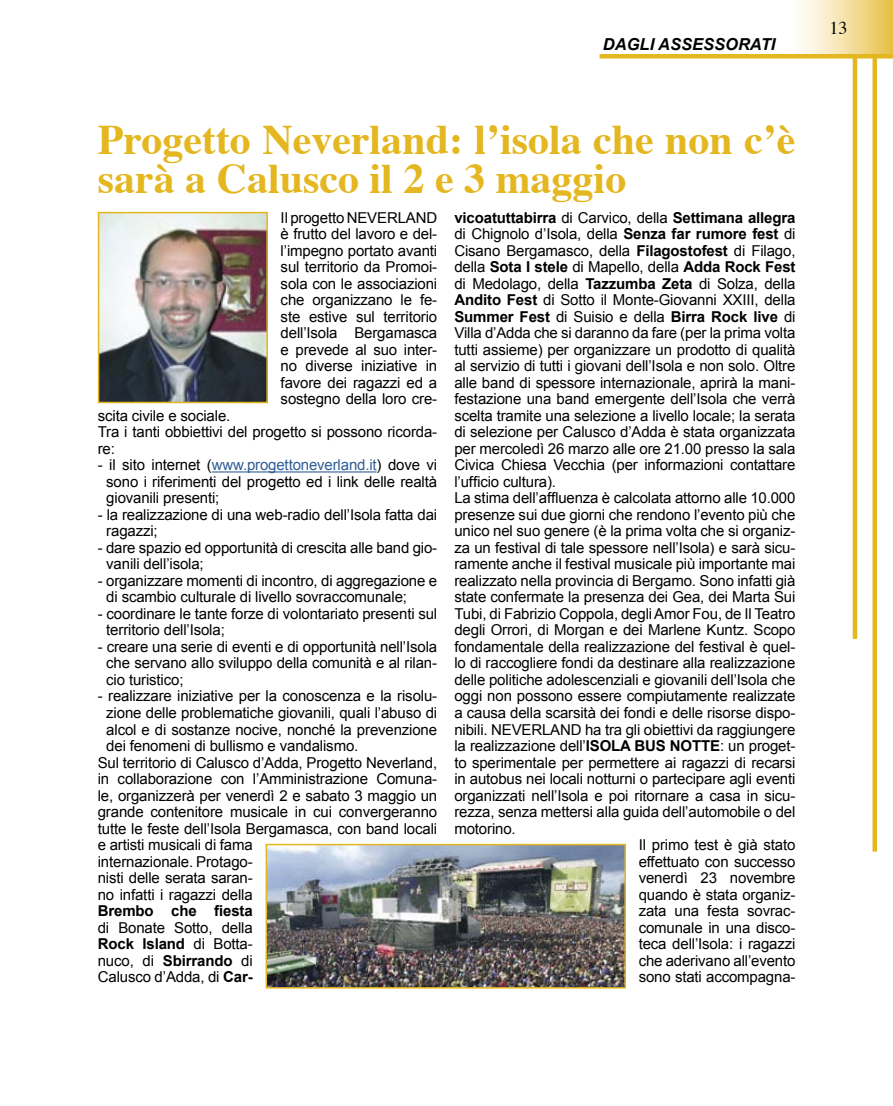
<style>
.page{position:relative;width:893px;height:1106px;background:#fff}
.page>*{position:absolute;margin:0;border:0;box-sizing:border-box;transform-origin:0 0}
.t1{font:700 42px/39px "Times";color:#e4b720}
.t2{font:18px "Times";color:#000}
.t3{font:italic 700 16.5px "Arial";color:#000}
.t4{font:15px/16.5px "Arial";letter-spacing:-.01em;color:#000}
.t5{font:700 15px "Arial";letter-spacing:-.01em;color:#000}
.s1{color:#2f5e95}
.s2{font-weight:700}
.s3{font-weight:400}
</style>
<div class="page">
<div style="left:872px;top:1px;width:5px;height:850px;background:#e4b720"></div>
<hr style="left:853px;top:1px;width:4px;height:638px;background:#e4b720">
<div style="left:784px;top:0;width:109px;height:54px;background:linear-gradient(to right,#fff,#e9c34e)"></div>
<hr style="left:600px;top:54px;width:293px;height:4px;background:#e4b720">
<hr style="left:212px;top:471px;width:165px;height:1px;background:#2f5e95">
<img style="left:101px;top:215px;width:164px;height:185px">
<div style="left:98px;top:212px;width:170px;height:191px;border:2px solid #e4b720"></div>
<img style="left:269px;top:846px;width:354px;height:139px">
<div style="left:266px;top:843px;width:360px;height:145px;border:2px solid #e4b720"></div>
<p class="t3" style="left:603px;top:35px;width:174px">DAGLI ASSESSORATI</p>
<h1 class="t1" style="left:98px;top:122px;width:699px">Progetto Neverland: l’isola che non c’è sarà a Calusco il 2 e 3 maggio</h1>
<p class="t4" style="left:281px;top:209px;width:158px;text-align:justify">Il progetto NEVERLAND è frutto del lavoro e del&shy;l’impegno portato avanti sul territorio da Promoi&shy;sola con le associazioni che organizzano le fe&shy;ste estive sul territorio dell’Isola Bergamasca e prevede al suo inter&shy;no diverse iniziative in favore dei ragazzi ed a sostegno della loro cre-</p>
<p class="t4" style="left:98px;top:407px;width:341px">scita civile e sociale.<br>Tra i tanti obbiettivi del progetto si possono ricorda&shy;re:</p>
<p class="t4" style="left:106px;top:457px;width:332px;text-align:justify;text-indent:-9px">- il sito internet (<span class="s1">www.progettoneverland.it</span>) dove vi sono i riferimenti del progetto ed i link delle realtà giovanili presenti;</p>
<p class="t4" style="left:106px;top:506px;width:332px;text-indent:-9px">- la realizzazione di una web-radio dell’Isola fatta dai ragazzi;</p>
<p class="t4" style="left:106px;top:539px;width:332px;text-indent:-9px">- dare spazio ed opportunità di crescita alle band gio&shy;vanili dell’isola;</p>
<p class="t4" style="left:106px;top:572px;width:332px;text-indent:-9px">- organizzare momenti di incontro, di aggregazione e di scambio culturale di livello sovraccomunale;</p>
<p class="t4" style="left:106px;top:605px;width:332px;text-indent:-9px">- coordinare le tante forze di volontariato presenti sul territorio dell’Isola;</p>
<p class="t4" style="left:106px;top:638px;width:332px;text-align:justify;text-indent:-9px">- creare una serie di eventi e di opportunità nell’Isola che servano allo sviluppo della comunità e al rilan&shy;cio turistico;</p>
<p class="t4" style="left:98px;top:688px;width:341px">- realizzare iniziative per la conoscenza e la risolu-</p>
<p class="t4" style="left:106px;top:704px;width:332px">zione delle problematiche giovanili, quali l’abuso di</p>
<p class="t4" style="left:106px;top:721px;width:332px">alcol e di sostanze nocive, nonché la prevenzione</p>
<p class="t4" style="left:106px;top:737px;width:254px">dei fenomeni di bullismo e vandalismo.</p>
<p class="t4" style="left:98px;top:754px;width:341px">Sul territorio di Calusco d’Adda, Progetto Neverland,</p>
<p class="t4" style="left:98px;top:770px;width:341px">in collaborazione con l’Amministrazione Comuna-</p>
<p class="t4" style="left:98px;top:787px;width:341px">le, organizzerà per venerdì 2 e sabato 3 maggio un</p>
<p class="t4" style="left:98px;top:803px;width:341px">grande contenitore musicale in cui convergeranno</p>
<p class="t4" style="left:98px;top:820px;width:341px">tutte le feste dell’Isola Bergamasca, con band locali</p>
<p class="t4" style="left:98px;top:836px;width:156px">e artisti musicali di fama</p>
<p class="t4" style="left:98px;top:853px;width:156px">internazionale. Protago-</p>
<p class="t4" style="left:98px;top:869px;width:156px">nisti delle serata saran-</p>
<p class="t4" style="left:98px;top:886px;width:156px">no infatti i ragazzi della</p>
<p class="t5" style="left:98px;top:902px;width:156px">Brembo che fiesta</p>
<p class="t4" style="left:98px;top:919px;width:156px;text-align:justify">di Bonate Sotto, della <span class="s2">Rock Island</span> di Botta&shy;nuco, di <span class="s2">Sbirrando</span> di Calusco d’Adda, di <span class="s2">Car-</span></p>
<p class="t5" style="left:454px;top:209px;width:343px">vicoatuttabirra <span class="s3">di Carvico, della</span> Settimana allegra</p>
<p class="t4" style="left:454px;top:226px;width:343px">di Chignolo d’Isola, della <span class="s2">Senza far rumore fest</span> di</p>
<p class="t4" style="left:454px;top:242px;width:343px">Cisano Bergamasco, della <span class="s2">Filagostofest</span> di Filago,</p>
<p class="t5" style="left:454px;top:258px;width:343px"><span class="s3">della</span> Sota I stele <span class="s3">di Mapello, della</span> Adda Rock Fest</p>
<p class="t4" style="left:454px;top:275px;width:343px">di Medolago, della <span class="s2">Tazzumba Zeta</span> di Solza, della</p>
<p class="t4" style="left:454px;top:292px;width:343px"><span class="s2">Andito Fest</span> di Sotto il Monte-Giovanni XXIII, della</p>
<p class="t5" style="left:454px;top:308px;width:343px">Summer Fest <span class="s3">di Suisio e della</span> Birra Rock live <span class="s3">di</span></p>
<p class="t4" style="left:454px;top:325px;width:342px">Villa d’Adda che si daranno da fare (per la prima volta</p>
<p class="t4" style="left:454px;top:341px;width:343px">tutti assieme) per organizzare un prodotto di qualità</p>
<p class="t4" style="left:454px;top:358px;width:342px">al servizio di tutti i giovani dell’Isola e non solo. Oltre</p>
<p class="t4" style="left:454px;top:374px;width:343px">alle band di spessore internazionale, aprirà la mani-</p>
<p class="t4" style="left:454px;top:391px;width:343px">festazione una band emergente dell’Isola che verrà</p>
<p class="t4" style="left:454px;top:407px;width:343px">scelta tramite una selezione a livello locale; la serata</p>
<p class="t4" style="left:454px;top:424px;width:343px">di selezione per Calusco d’Adda è stata organizzata</p>
<p class="t4" style="left:454px;top:440px;width:343px">per mercoledì 26 marzo alle ore 21.00 presso la sala</p>
<p class="t4" style="left:454px;top:457px;width:343px">Civica Chiesa Vecchia (per informazioni contattare</p>
<p class="t4" style="left:454px;top:473px;width:103px">l’ufficio cultura).</p>
<p class="t4" style="left:454px;top:490px;width:343px">La stima dell’affluenza è calcolata attorno alle 10.000</p>
<p class="t4" style="left:454px;top:506px;width:342px">presenze sui due giorni che rendono l’evento più che</p>
<p class="t4" style="left:454px;top:523px;width:343px">unico nel suo genere (è la prima volta che si organiz-</p>
<p class="t4" style="left:454px;top:539px;width:343px">za un festival di tale spessore nell’Isola) e sarà sicu-</p>
<p class="t4" style="left:454px;top:556px;width:343px">ramente anche il festival musicale più importante mai</p>
<p class="t4" style="left:454px;top:572px;width:342px">realizzato nella provincia di Bergamo. Sono infatti già</p>
<p class="t4" style="left:454px;top:589px;width:343px">state confermate la presenza dei Gea, dei Marta Sui</p>
<p class="t4" style="left:454px;top:605px;width:343px">Tubi, di Fabrizio Coppola, degli Amor Fou, de Il Teatro</p>
<p class="t4" style="left:454px;top:622px;width:342px">degli Orrori, di Morgan e dei Marlene Kuntz. Scopo</p>
<p class="t4" style="left:454px;top:638px;width:343px">fondamentale della realizzazione del festival è quel-</p>
<p class="t4" style="left:454px;top:655px;width:343px">lo di raccogliere fondi da destinare alla realizzazione</p>
<p class="t4" style="left:454px;top:671px;width:342px">delle politiche adolescenziali e giovanili dell’Isola che</p>
<p class="t4" style="left:454px;top:688px;width:343px">oggi non possono essere compiutamente realizzate</p>
<p class="t4" style="left:454px;top:704px;width:343px">a causa della scarsità dei fondi e delle risorse dispo-</p>
<p class="t4" style="left:454px;top:721px;width:343px">nibili. NEVERLAND ha tra gli obiettivi da raggiungere</p>
<p class="t4" style="left:454px;top:737px;width:343px">la realizzazione dell’<span class="s2">ISOLA BUS NOTTE</span>: un proget-</p>
<p class="t4" style="left:454px;top:754px;width:342px">to sperimentale per permettere ai ragazzi di recarsi</p>
<p class="t4" style="left:454px;top:770px;width:342px">in autobus nei locali notturni o partecipare agli eventi</p>
<p class="t4" style="left:454px;top:787px;width:343px">organizzati nell’Isola e poi ritornare a casa in sicu-</p>
<p class="t4" style="left:454px;top:803px;width:343px">rezza, senza mettersi alla guida dell’automobile o del</p>
<p class="t4" style="left:454px;top:820px;width:63px">motorino.</p>
<p class="t4" style="left:639px;top:836px;width:158px">Il primo test è già stato</p>
<p class="t4" style="left:639px;top:853px;width:158px">effettuato con successo</p>
<p class="t4" style="left:639px;top:869px;width:158px">venerdì 23 novembre</p>
<p class="t4" style="left:639px;top:886px;width:158px">quando è stata organiz-</p>
<p class="t4" style="left:639px;top:902px;width:158px">zata una festa sovrac-</p>
<p class="t4" style="left:639px;top:919px;width:158px">comunale in una disco-</p>
<p class="t4" style="left:639px;top:935px;width:158px">teca dell’Isola: i ragazzi</p>
<p class="t4" style="left:639px;top:952px;width:158px">che aderivano all’evento</p>
<p class="t4" style="left:639px;top:968px;width:158px">sono stati accompagna-</p>
<p class="t2" style="left:829px;top:16px;width:19px">13</p>
</div>
